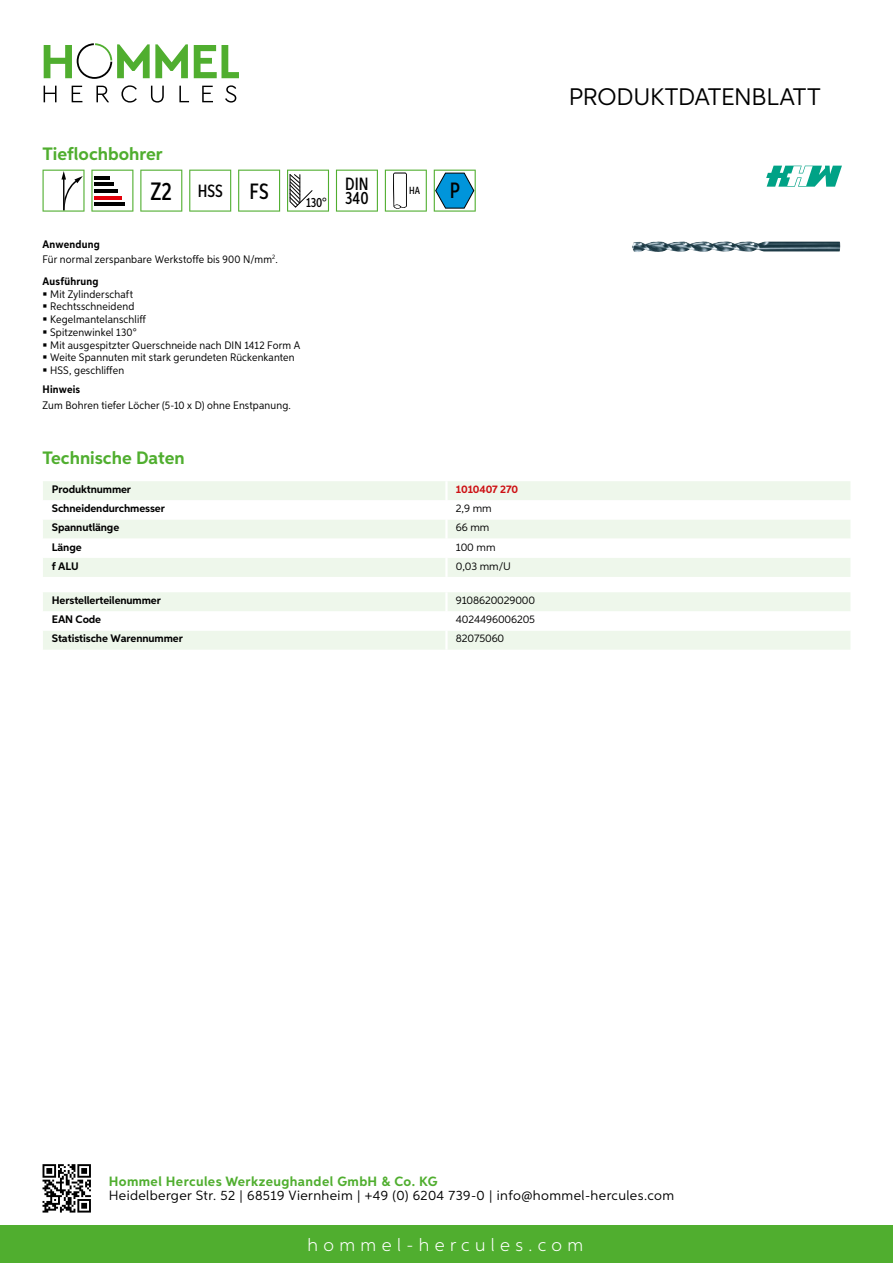
<style>
.page{position:relative;width:893px;height:1263px;background:#fff}
.page>*{position:absolute;margin:0;border:0;box-sizing:border-box;transform-origin:0 0}
.t1{font:24px "Aspira";letter-spacing:-.01em;color:#000}
.t2{font:500 22.2px "Aspira XX Nar";color:#000}
.t3{font:700 18px "Aspira";color:#50ae2f}
.t4{font:300 18px "Aspira";letter-spacing:.3em;color:#fff}
.t5{font:500 17.85px/14.9px "Aspira XX Nar";color:#000}
.t6{font:13.5px "Aspira";letter-spacing:.03em;color:#000}
.t7{font:700 13.5px "Aspira";letter-spacing:.03em;color:#50ae2f}
.t8{font:500 13.35px "Aspira XX Nar";color:#000}
.t9{font:10.95px/12.8px "Aspira Nar";letter-spacing:.015em;color:#000}
.t10{font:700 10.95px "Aspira";letter-spacing:-.01em;color:#000}
.t11{font:10.95px "Aspira";letter-spacing:-.01em;color:#000}
.t12{font:700 10.95px "Aspira Nar";letter-spacing:.02em;color:#000}
.t13{font:700 10.95px "Aspira";letter-spacing:-.01em;color:#cd1013}
.t14{font:500 10.35px "Aspira XX Nar";color:#000}
.s1{font-size:25.2px}
.s2{font-size:22.2px}
.s3{font-weight:700}
</style>
<div class="page">
<div style="left:0;top:1226px;width:893px;height:37px;background:#50ae2f"></div>
<svg style="left:43px;top:1164px;width:48px;height:48px"></svg>
<svg style="left:194px;top:45px;width:45px;height:33px"></svg>
<svg style="left:44px;top:43px;width:144px;height:36px"></svg>
<svg style="left:44px;top:86px;width:13px;height:16px"></svg>
<svg style="left:72px;top:86px;width:10px;height:16px"></svg>
<svg style="left:96px;top:86px;width:13px;height:16px"></svg>
<svg style="left:121px;top:85px;width:16px;height:18px"></svg>
<svg style="left:151px;top:86px;width:13px;height:17px"></svg>
<svg style="left:179px;top:86px;width:10px;height:16px"></svg>
<svg style="left:202px;top:86px;width:11px;height:16px"></svg>
<svg style="left:225px;top:85px;width:11px;height:18px"></svg>
<div style="left:43px;top:481px;width:807px;height:96px;background:#eef7eb"></div>
<svg style="left:43px;top:500px;width:807px;height:58px"></svg>
<hr style="left:445px;top:481px;width:3px;height:19px;background:#fff">
<hr style="left:445px;top:500px;width:3px;height:19px;background:#fff">
<hr style="left:445px;top:519px;width:3px;height:20px;background:#fff">
<hr style="left:445px;top:539px;width:3px;height:19px;background:#fff">
<hr style="left:445px;top:558px;width:3px;height:19px;background:#fff">
<svg style="left:43px;top:592px;width:807px;height:58px"></svg>
<hr style="left:445px;top:630px;width:3px;height:20px;background:#fff">
<svg style="left:43px;top:170px;width:42px;height:42px"></svg>
<svg style="left:91px;top:170px;width:42px;height:42px"></svg>
<hr style="left:94px;top:176px;width:16px;height:3px;background:#000">
<hr style="left:94px;top:183px;width:20px;height:3px;background:#000">
<hr style="left:94px;top:189px;width:24px;height:3px;background:#000">
<hr style="left:94px;top:196px;width:27px;height:3px;background:#e3000b">
<hr style="left:94px;top:203px;width:31px;height:3px;background:#000">
<svg style="left:140px;top:170px;width:42px;height:42px"></svg>
<svg style="left:189px;top:170px;width:42px;height:42px"></svg>
<svg style="left:238px;top:170px;width:42px;height:42px"></svg>
<svg style="left:287px;top:170px;width:42px;height:42px"></svg>
<svg style="left:336px;top:170px;width:42px;height:42px"></svg>
<svg style="left:385px;top:170px;width:42px;height:42px"></svg>
<svg style="left:434px;top:170px;width:42px;height:42px"></svg>
<img style="left:632px;top:241px;width:209px;height:11px">
<svg style="left:766px;top:166px;width:76px;height:21px"></svg>
<h3 class="t3" style="left:43px;top:142px;width:122px">Tieflochbohrer</h3>
<h3 class="t5" style="left:151px;top:183px;width:120px"><span class="s1">Z2</span> HSS <span class="s2">FS</span></h3>
<p class="t8" style="left:306px;top:195px;width:22px">130°</p>
<p class="t9" style="left:43px;top:236px;width:237px;line-height:15.1px"><span class="s3">Anwendung<br></span>Für normal zerspanbare Werkstoffe bis 900 N/mm<sup>2</sup>.</p>
<p class="t12" style="left:43px;top:274px;width:58px">Ausführung</p>
<p class="t9" style="left:50px;top:287px;width:252px">Mit Zylinderschaft<br>Rechtsschneidend<br>Kegelmantelanschliff<br>Spitzenwinkel 130°<br>Mit ausgespitzter Querschneide nach DIN 1412 Form A<br>Weite Spannuten mit stark gerundeten Rückenkanten<br>HSS, geschliffen</p>
<p class="t12" style="left:43px;top:383px;width:39px">Hinweis</p>
<p class="t9" style="left:43px;top:398px;width:250px">Zum Bohren tiefer Löcher (5-10 x D) ohne Enstpanung.</p>
<h3 class="t5" style="left:345px;top:176px;width:25px">DIN<br>340</h3>
<p class="t14" style="left:409px;top:185px;width:12px">HA</p>
<h2 class="t2" style="left:450px;top:177px;width:12px">P</h2>
<h3 class="t3" style="left:43px;top:447px;width:144px">Technische Daten</h3>
<p class="t10" style="left:52px;top:483px;width:81px">Produktnummer</p>
<p class="t13" style="left:456px;top:483px;width:64px">1010407 270</p>
<p class="t10" style="left:52px;top:502px;width:115px">Schneidendurchmesser</p>
<p class="t11" style="left:456px;top:502px;width:37px">2,9 mm</p>
<p class="t10" style="left:52px;top:521px;width:69px">Spannutlänge</p>
<p class="t11" style="left:456px;top:521px;width:35px">66 mm</p>
<p class="t10" style="left:52px;top:540px;width:31px">Länge</p>
<p class="t11" style="left:456px;top:540px;width:41px">100 mm</p>
<p class="t10" style="left:52px;top:559px;width:28px">f ALU</p>
<p class="t11" style="left:456px;top:559px;width:55px">0,03 mm/U</p>
<p class="t10" style="left:52px;top:594px;width:111px">Herstellerteilenummer</p>
<p class="t11" style="left:456px;top:594px;width:81px">9108620029000</p>
<p class="t10" style="left:52px;top:613px;width:51px">EAN Code</p>
<p class="t11" style="left:456px;top:613px;width:81px">4024496006205</p>
<p class="t10" style="left:52px;top:632px;width:132px">Statistische Warennummer</p>
<p class="t11" style="left:456px;top:632px;width:50px">82075060</p>
<h1 class="t1" style="left:569px;top:82px;width:253px">Produktdatenblatt</h1>
<p class="t7" style="left:109px;top:1172px;width:330px">Hommel Hercules Werkzeughandel GmbH &amp; Co. KG</p>
<p class="t6" style="left:109px;top:1187px;width:567px">Heidelberger Str. 52 | 68519 Viernheim | +49 (0) 6204 739-0 | info@hommel-hercules.com</p>
<h3 class="t4" style="left:307px;top:1234px;width:277px">hommel-hercules.com</h3>
</div>
